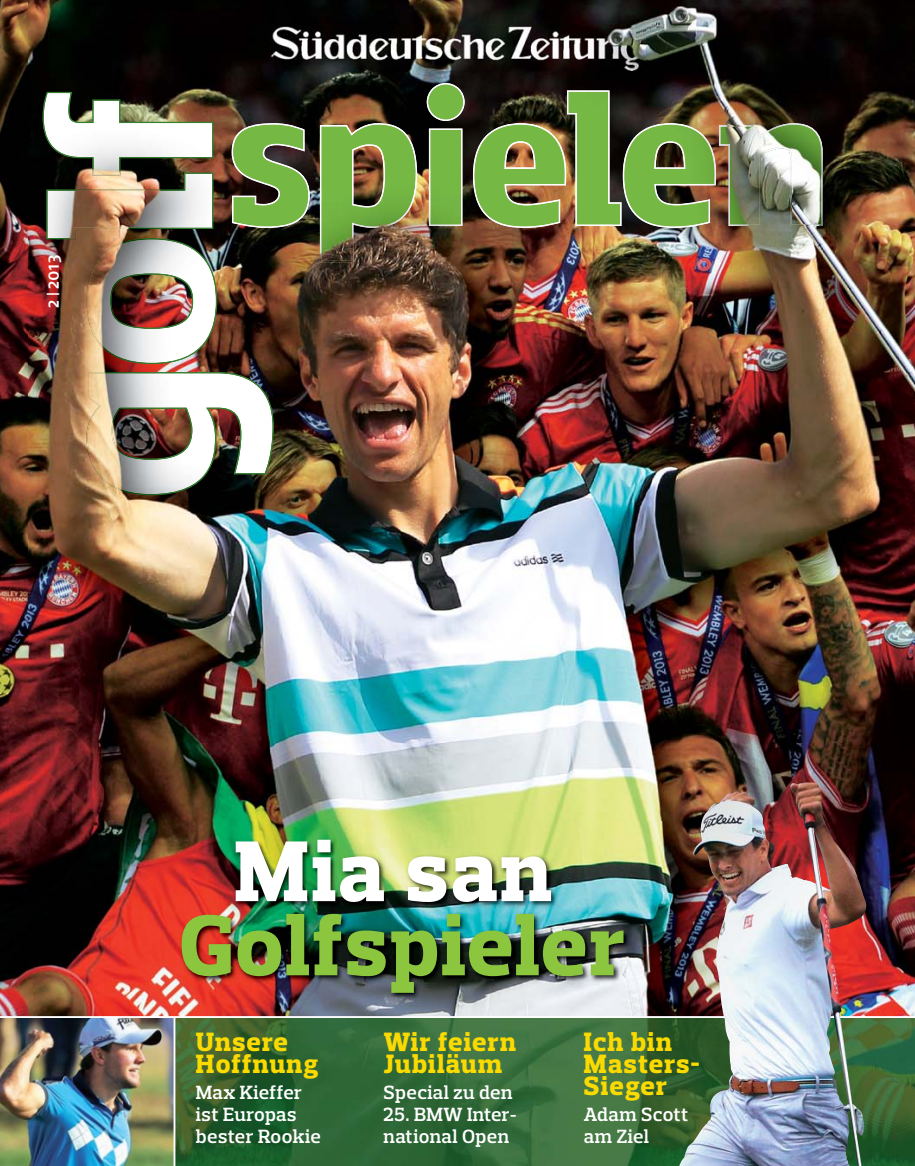
<style>
.page{position:relative;width:915px;height:1166px;background:#fff}
.page>*{position:absolute;margin:0;border:0;box-sizing:border-box;transform-origin:0 0}
.t1{font:800 87.75px "Prelo Slab";letter-spacing:.02em;color:#8cc63f}
.t2{font:800 87.75px "Prelo Slab";letter-spacing:.03em;color:#fff}
.t3{font:800 27px/21.9px "Prelo Slab";letter-spacing:.05em;color:#fada01}
.t4{font:600 19.5px/22px "Prelo Slab";letter-spacing:.015em;color:#fff}
.t5{font:18px "Fago Sz Med Caps";color:#fff}
.s1{font-size:13.5px}
</style>
<div class="page">
<img style="left:0;top:0;width:28px;height:1015px">
<img style="left:28px;top:0;width:886px;height:1015px">
<img style="left:270px;top:26px;width:375px;height:44px">
<img style="left:231px;top:83px;width:591px;height:179px">
<img style="left:43px;top:92px;width:170px;height:83px">
<img style="left:46px;top:172px;width:167px;height:67px">
<img style="left:87px;top:238px;width:130px;height:126px">
<img style="left:86px;top:372px;width:187px;height:123px">
<img style="left:155px;top:820px;width:517px;height:195px">
<img style="left:175px;top:1018px;width:739px;height:147px">
<img style="left:0;top:1018px;width:173px;height:147px">
<img style="left:672px;top:782px;width:194px;height:383px">
<p class="t5" style="left:42px;top:308px;width:54px;rotate:-90deg">2 <span class="s1">|</span> 2013</p>
<h1 class="t2" style="left:234px;top:819px;width:319px">Mia san</h1>
<h1 class="t1" style="left:179px;top:893px;width:447px">Golfspieler</h1>
<h2 class="t3" style="left:196px;top:1030px;width:124px">Unsere<br>Hoffnung</h2>
<p class="t4" style="left:196px;top:1080px;width:126px">Max Kieffer ist Europas bester Rookie</p>
<h2 class="t3" style="left:383px;top:1030px;width:134px">Wir feiern<br>Jubiläum</h2>
<p class="t4" style="left:383px;top:1080px;width:130px">Special zu den</p>
<p class="t4" style="left:383px;top:1102px;width:134px">25. BMW Inter&shy;national Open</p>
<h2 class="t3" style="left:583px;top:1030px;width:117px">Ich bin<br>Masters-<br>Sieger</h2>
<p class="t4" style="left:583px;top:1102px;width:106px">Adam Scott am Ziel</p>
</div>
